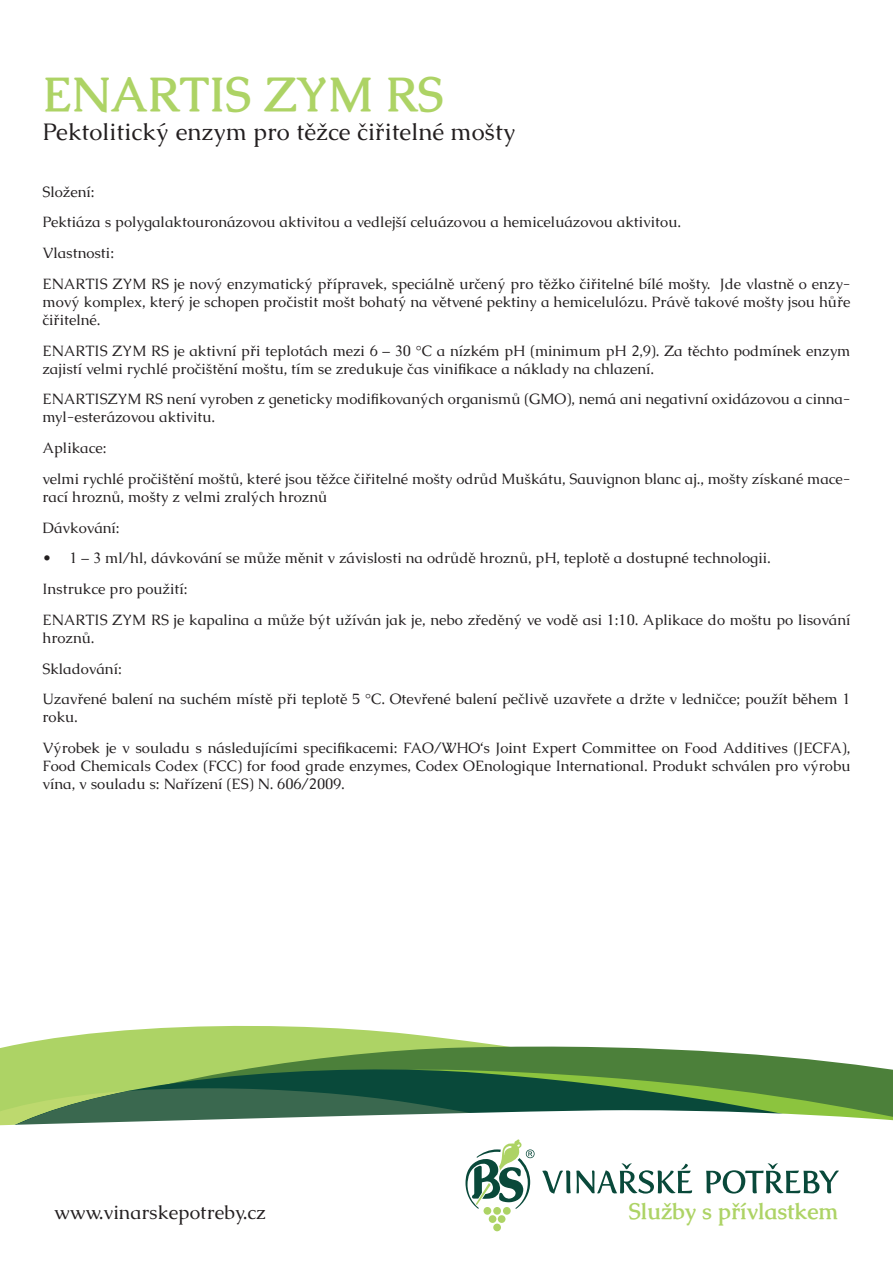
<style>
.page{position:relative;width:893px;height:1263px;background:#fff}
.page>*{position:absolute;margin:0;border:0;box-sizing:border-box;transform-origin:0 0}
.nadpis{font:700 48px "Caudex";color:#add365}
.podnadpis{font:24px "Caudex";color:#231f20}
.t1{font:700 22.5px "Caudex";color:#add365}
.t2{font:19.5px "Caudex";color:#231f20}
.text{font:15px/18px "Caudex";color:#231f20}
</style>
<div class="page">
<svg style="left:63px;top:1026px;width:371px;height:11px;fill:#add365"></svg>
<svg style="left:0;top:1037px;width:832px;height:25px;fill:#add365"></svg>
<svg style="left:0;top:1062px;width:893px;height:29px;background:#578b46"></svg>
<svg style="left:0;top:1088px;width:678px;height:3px;background:#397045"></svg>
<svg style="left:0;top:1091px;width:893px;height:141px"></svg>
<p class="nadpis" style="left:43px;top:64px;width:403px">ENARTIS ZYM RS</p>
<p class="podnadpis" style="left:43px;top:116px;width:474px">Pektolitický enzym pro těžce čiřitelné mošty</p>
<p class="text" style="left:43px;top:182px;width:54px">Složení:</p>
<p class="text" style="left:43px;top:213px;width:640px">Pektiáza s polygalaktouronázovou aktivitou a vedlejší celuázovou a hemiceluázovou aktivitou.</p>
<p class="text" style="left:43px;top:244px;width:73px">Vlastnosti:</p>
<p class="text" style="left:43px;top:275px;width:809px;text-align:justify">ENARTIS ZYM RS je nový enzymatický přípravek, speciálně určený pro těžko čiřitelné bílé mošty. Jde vlastně o enzy&shy;mový komplex, který je schopen pročistit mošt bohatý na větvené pektiny a hemicelulózu. Právě takové mošty jsou hůře čiřitelné.</p>
<p class="text" style="left:43px;top:341px;width:809px">ENARTIS ZYM RS je aktivní při teplotách mezi 6 – 30 °C a nízkém pH (minimum pH 2,9). Za těchto podmínek enzym zajistí velmi rychlé pročištění moštu, tím se zredukuje čas vinifikace a náklady na chlazení.</p>
<p class="text" style="left:43px;top:390px;width:809px">ENARTISZYM RS není vyroben z geneticky modifikovaných organismů (GMO), nemá ani negativní oxidázovou a cinna&shy;myl-esterázovou aktivitu.</p>
<p class="text" style="left:43px;top:439px;width:66px">Aplikace:</p>
<p class="text" style="left:43px;top:470px;width:809px">velmi rychlé pročištění moštů, které jsou těžce čiřitelné mošty odrůd Muškátu, Sauvignon blanc aj., mošty získané mace&shy;rací hroznů, mošty z velmi zralých hroznů</p>
<p class="text" style="left:43px;top:518px;width:79px">Dávkování:</p>
<p class="text" style="left:43px;top:549px;width:729px">• 1 – 3 ml/hl, dávkování se může měnit v závislosti na odrůdě hroznů, pH, teplotě a dostupné technologii.</p>
<p class="text" style="left:43px;top:580px;width:146px">Instrukce pro použití:</p>
<p class="text" style="left:43px;top:611px;width:809px">ENARTIS ZYM RS je kapalina a může být užíván jak je, nebo zředěný ve vodě asi 1:10. Aplikace do moštu po lisování hroznů.</p>
<p class="text" style="left:43px;top:659px;width:81px">Skladování:</p>
<p class="text" style="left:43px;top:690px;width:809px">Uzavřené balení na suchém místě při teplotě 5 °C. Otevřené balení pečlivě uzavřete a držte v ledničce; použít během 1 roku.</p>
<p class="text" style="left:43px;top:739px;width:809px;text-align:justify">Výrobek je v souladu s následujícími specifikacemi: FAO/WHO‘s Joint Expert Committee on Food Additives (JECFA), Food Chemicals Codex (FCC) for food grade enzymes, Codex OEnologique International. Produkt schválen pro výrobu vína, v souladu s: Nařízení (ES) N. 606/2009.</p>
<h3 class="t2" style="left:54px;top:1199px;width:213px">www.vinarskepotreby.cz</h3>
<h3 class="t1" style="left:629px;top:1196px;width:211px">Služby s přívlastkem</h3>
</div>
